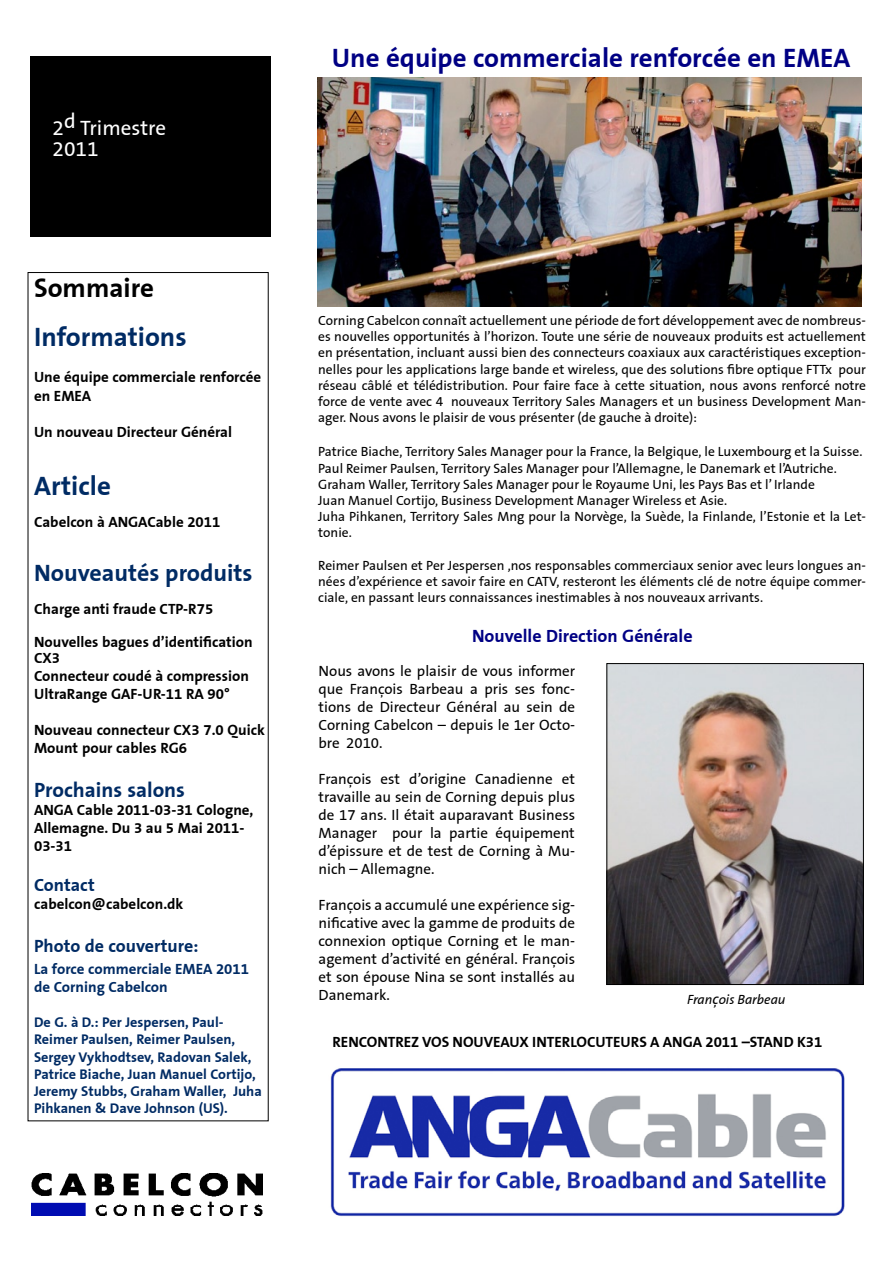
<style>
.page{position:relative;width:893px;height:1263px;background:#fff}
.page>*{position:absolute;margin:0;border:0;box-sizing:border-box;transform-origin:0 0}
.t1{font:700 27px "Corning Sans";color:#000084}
.t2{font:700 27px "Corning Sans";color:#002b64}
.t3{font:700 27px "Corning Sans";color:#000}
.t4{font:700 24px "Corning Sans";color:#002b64}
.t5{font:700 21px "Corning Sans";color:#002b64}
.t6{font:21px/21px "Corning Sans";color:#fff}
.t7{font:700 18px "Corning Sans";color:#002b64}
.t8{font:700 18px "Corning Sans";color:#000084}
.t9{font:15px/18px "Corning Sans";color:#000;text-align:justify}
.t10{font:700 15px/18.1px "Corning Sans";color:#000}
.t11{font:700 15px/18.1px "Corning Sans";color:#002b64}
.t12{font:700 14.25px/17.1px "Corning Sans";color:#002b64}
.t13{font:13.5px/16.2px "Corning Sans";color:#000;text-align:justify}
.t14{font:italic 13.5px "Corning Sans";color:#000}
.s1{font-size:15px}
</style>
<div class="page">
<div style="left:30px;top:57px;width:240px;height:180px;background:#000"></div>
<img style="left:31px;top:1173px;width:231px;height:42px">
<img style="left:609px;top:665px;width:253px;height:318px">
<div style="left:607px;top:663px;width:257px;height:322px;border:1px solid #000"></div>
<img style="left:330px;top:1068px;width:515px;height:148px">
<img style="left:317px;top:78px;width:545px;height:228px">
<h3 class="t6" style="left:53px;top:117px;width:115px">2d Trimestre<br>2011</h3>
<h1 class="t3" style="left:34px;top:273px;width:121px">Sommaire</h1>
<h1 class="t2" style="left:34px;top:321px;width:154px">Informations</h1>
<p class="t10" style="left:34px;top:368px;width:229px">Une équipe commerciale renforcée en EMEA</p>
<p class="t10" style="left:34px;top:423px;width:200px">Un nouveau Directeur Général</p>
<h1 class="t2" style="left:34px;top:470px;width:78px">Article</h1>
<p class="t10" style="left:34px;top:513px;width:188px">Cabelcon à ANGACable 2011</p>
<h2 class="t4" style="left:34px;top:558px;width:220px">Nouveautés produits</h2>
<p class="t10" style="left:34px;top:599px;width:181px">Charge anti fraude CTP-R75</p>
<p class="t10" style="left:34px;top:633px;width:220px;line-height:16.5px">Nouvelles bagues d’identification<br>CX3</p>
<p class="t10" style="left:34px;top:667px;width:216px">Connecteur coudé à compression<br>UltraRange GAF-UR-11 RA 90°</p>
<p class="t10" style="left:34px;top:721px;width:232px">Nouveau connecteur CX3 7.0 Quick<br>Mount pour cables RG6</p>
<h3 class="t5" style="left:34px;top:777px;width:152px">Prochains salons</h3>
<p class="t10" style="left:34px;top:801px;width:221px">ANGA Cable 2011-03-31 Cologne,<br>Allemagne. Du 3 au 5 Mai 2011-<br>03-31</p>
<h3 class="t7" style="left:34px;top:874px;width:62px">Contact</h3>
<p class="t10" style="left:34px;top:895px;width:151px">cabelcon@cabelcon.dk</p>
<h3 class="t7" style="left:34px;top:936px;width:166px">Photo de couverture:</h3>
<p class="t11" style="left:34px;top:960px;width:216px">La force commerciale EMEA 2011 de Corning Cabelcon</p>
<p class="t12" style="left:34px;top:1014px;width:229px">De G. à D.: Per Jespersen, Paul-Reimer Paulsen, Reimer Paulsen, Sergey Vykhodtsev, Radovan Salek, Patrice Biache, Juan Manuel Cortijo, Jeremy Stubbs, Graham Waller, Juha Pihkanen &amp; Dave Johnson (US).</p>
<h1 class="t1" style="left:332px;top:42px;width:520px">Une équipe commerciale renforcée en EMEA</h1>
<p class="t13" style="left:318px;top:312px;width:549px">Corning Cabelcon connaît actuellement une période de fort développement avec de nombreus&shy;es nouvelles opportunités à l’horizon. Toute une série de nouveaux produits est actuellement en présentation, incluant aussi bien des connecteurs coaxiaux aux caractéristiques exception&shy;nelles pour les applications large bande et wireless, que des solutions fibre optique FTTx pour réseau câblé et télédistribution. Pour faire face à cette situation, nous avons renforcé notre force de vente avec 4 nouveaux Territory Sales Managers et un business Development Man&shy;ager. Nous avons le plaisir de vous présenter (de gauche à droite):</p>
<p class="t13" style="left:318px;top:444px;width:549px;text-align:left">Patrice Biache, Territory Sales Manager pour la France, la Belgique, le Luxembourg et la Suisse.<br>Paul Reimer Paulsen, Territory Sales Manager pour l’Allemagne, le Danemark et l’Autriche.<br>Graham Waller, Territory Sales Manager pour le Royaume Uni, les Pays Bas et l’ Irlande<br>Juan Manuel Cortijo, Business Development Manager Wireless et Asie.<br>Juha Pihkanen, Territory Sales Mng pour la Norvège, la Suède, la Finlande, l’Estonie et la Let&shy;tonie.</p>
<p class="t13" style="left:318px;top:557px;width:549px">Reimer Paulsen et Per Jespersen ,nos responsables commerciaux senior avec leurs longues an&shy;nées d’expérience et savoir faire en CATV, resteront les éléments clé de notre équipe commer&shy;ciale, en passant leurs connaissances inestimables à nos nouveaux arrivants.</p>
<h3 class="t8" style="left:472px;top:626px;width:222px">Nouvelle Direction Générale</h3>
<p class="t9" style="left:319px;top:662px;width:258px">Nous avons le plaisir de vous informer que François Barbeau a pris ses fonc&shy;tions de Directeur Général au sein de Corning Cabelcon – depuis le 1er Octo&shy;bre 2010.</p>
<p class="t9" style="left:319px;top:770px;width:258px">François est d’origine Canadienne et travaille au sein de Corning depuis plus de 17 ans. Il était auparavant Business Manager pour la partie équipement d’épissure et de test de Corning à Mu&shy;nich – Allemagne.</p>
<p class="t9" style="left:319px;top:896px;width:258px">François a accumulé une expérience sig&shy;nificative avec la gamme de produits de connexion optique Corning et le man&shy;agement d’activité en général. François et son épouse Nina se sont installés au Danemark.</p>
<p class="t14" style="left:687px;top:992px;width:100px">Fran<span class="s1">ç</span>ois Barbeau</p>
<p class="t10" style="left:332px;top:1033px;width:492px">RENCONTREZ VOS NOUVEAUX INTERLOCUTEURS A ANGA 2011 –STAND K31</p>
</div>
